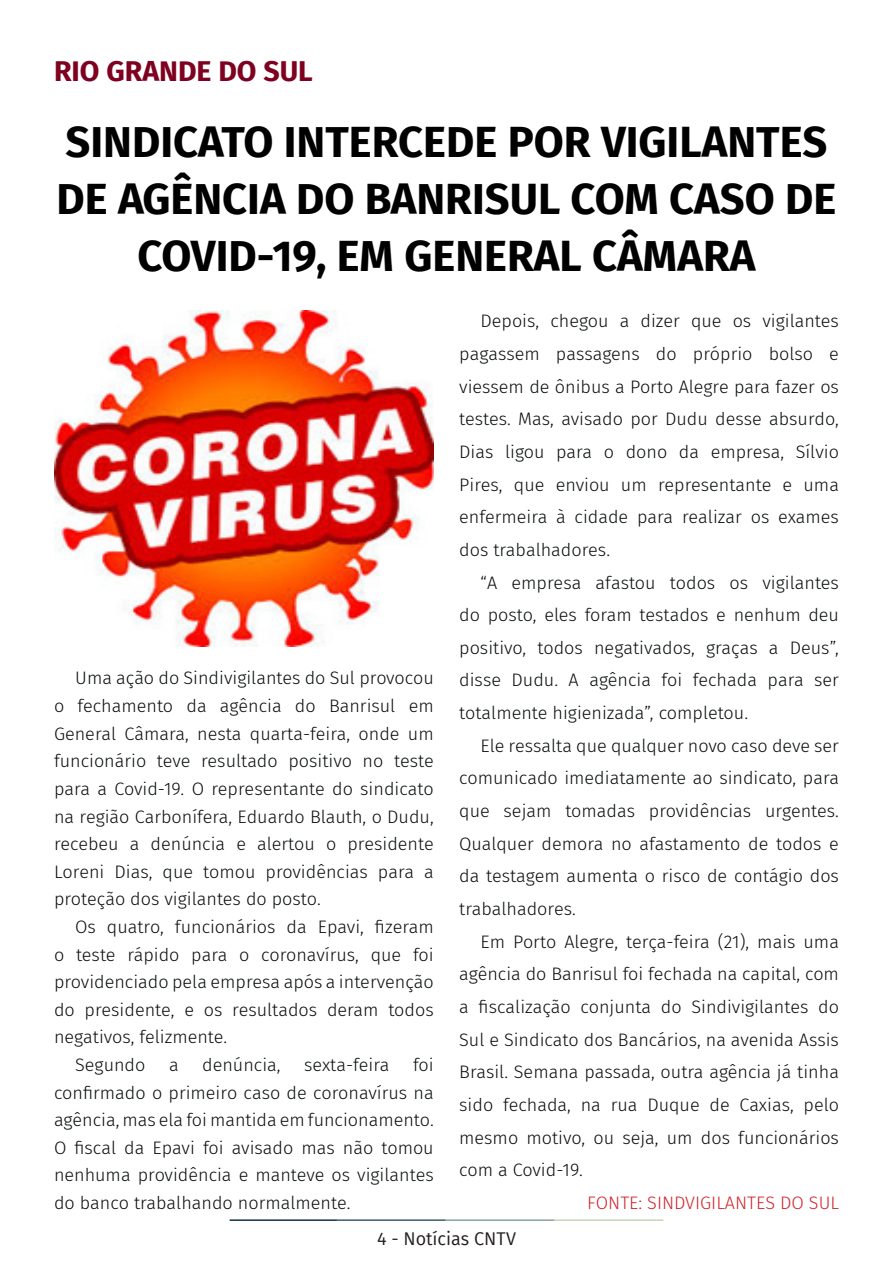
<style>
.page{position:relative;width:893px;height:1263px;background:#fff}
.page>*{position:absolute;margin:0;border:0;box-sizing:border-box;transform-origin:0 0}
.t1{font:700 43.5px/57px "Fira Sans";color:#000001;text-align:center}
.t2{font:700 28.5px "Fira Sans";color:#7e0220}
.t3{font:300 18px/32.7px "Fira Sans";color:#080d0b;text-align:justify}
.t4{font:300 18px "Fira Sans";color:#d1232a}
.t5{font:18px "Fira Sans";color:#231f20}
</style>
<div class="page">
<hr style="left:230px;top:1219px;width:107px;height:2px;background:#0e323f">
<hr style="left:337px;top:1219px;width:109px;height:2px;background:#3a5f6d">
<hr style="left:446px;top:1219px;width:109px;height:2px;background:#87a59a">
<hr style="left:555px;top:1219px;width:108px;height:2px;background:#c6d5b7">
<img style="left:54px;top:310px;width:380px;height:336px">
<p class="t2" style="left:54px;top:47px;width:260px">RIO GRANDE DO SUL</p>
<p class="t1" style="left:57px;top:110px;width:781px">SINDICATO INTERCEDE POR VIGILANTES<br>DE AGÊNCIA DO BANRISUL COM CASO DE<br>COVID-19, EM GENERAL CÂMARA</p>
<p class="t3" style="left:54px;top:664px;width:381px;line-height:27.6px;text-indent:21px">Uma ação do Sindivigilantes do Sul provocou o fechamento da agência do Banrisul em General Câmara, nesta quarta-feira, onde um funcionário teve resultado positivo no teste para a Covid-19. O representante do sindicato na região Carbonífera, Eduardo Blauth, o Dudu, recebeu a denúncia e alertou o presidente Loreni Dias, que tomou providências para a proteção dos vigilantes do posto.</p>
<p class="t3" style="left:54px;top:913px;width:381px;line-height:27.6px;text-indent:21px">Os quatro, funcionários da Epavi, fizeram o teste rápido para o coronavírus, que foi providenciado pela empresa após a intervenção do presidente, e os resultados deram todos negativos, felizmente.</p>
<p class="t3" style="left:75px;top:1048px;width:72px">Segundo</p>
<p class="t3" style="left:169px;top:1048px;width:11px">a</p>
<p class="t3" style="left:202px;top:1048px;width:80px">denúncia,</p>
<p class="t3" style="left:304px;top:1048px;width:87px">sexta-feira</p>
<p class="t3" style="left:54px;top:1051px;width:381px;line-height:27.6px;text-indent:359px">foi confirmado o primeiro caso de coronavírus na agência, mas ela foi mantida em funcionamento.<br>O fiscal da Epavi foi avisado mas não tomou nenhuma providência e manteve os vigilantes do banco trabalhando normalmente.</p>
<p class="t3" style="left:459px;top:305px;width:381px;text-indent:21px">Depois, chegou a dizer que os vigilantes pagassem passagens do próprio bolso e viessem de ônibus a Porto Alegre para fazer os testes. Mas, avisado por Dudu desse absurdo, Dias ligou para o dono da empresa, Sílvio Pires, que enviou um representante e uma enfermeira à cidade para realizar os exames dos trabalhadores.</p>
<p class="t3" style="left:459px;top:566px;width:381px;text-indent:21px">“A empresa afastou todos os vigilantes do posto, eles foram testados e nenhum deu positivo, todos negativados, graças a Deus”, disse Dudu. A agência foi fechada para ser totalmente higienizada”, completou.</p>
<p class="t3" style="left:459px;top:729px;width:381px;text-indent:21px">Ele ressalta que qualquer novo caso deve ser comunicado imediatamente ao sindicato, para que sejam tomadas providências urgentes.<br>Qualquer demora no afastamento de todos e da testagem aumenta o risco de contágio dos trabalhadores.</p>
<p class="t3" style="left:459px;top:925px;width:381px;text-indent:21px">Em Porto Alegre, terça-feira (21), mais uma agência do Banrisul foi fechada na capital, com a fiscalização conjunta do Sindivigilantes do Sul e Sindicato dos Bancários, na avenida Assis Brasil. Semana passada, outra agência já tinha sido fechada, na rua Duque de Caxias, pelo mesmo motivo, ou seja, um dos funcionários com a Covid-19.</p>
<p class="t4" style="left:587px;top:1190px;width:253px">FONTE: SINDVIGILANTES DO SUL</p>
<p class="t5" style="left:377px;top:1225px;width:140px">4 - Notícias CNTV</p>
</div>
